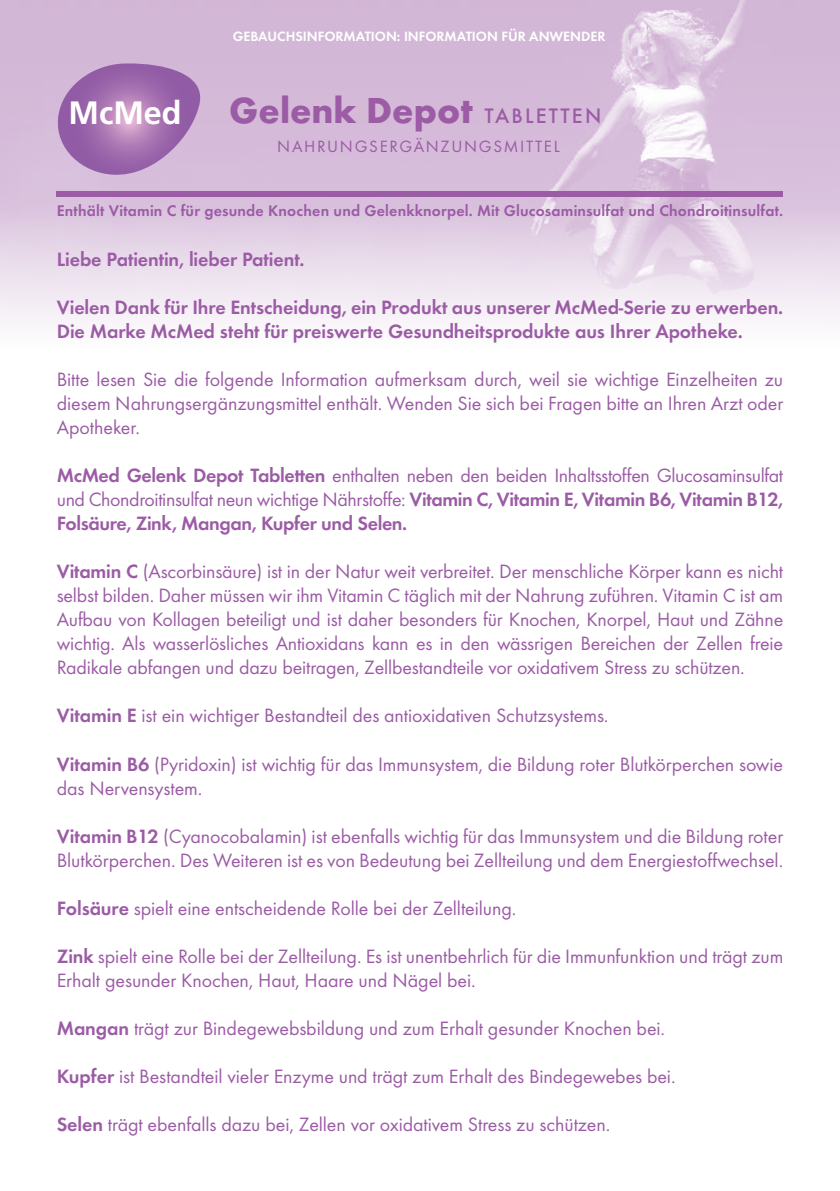
<style>
.page{position:relative;width:840px;height:1191px;background:#fff}
.page>*{position:absolute;margin:0;border:0;box-sizing:border-box;transform-origin:0 0}
.t1{font:700 37.6px "Futura T";color:#9b5ba5}
.t2{font:700 32.4px "Frutiger";color:#fff}
.t3{font:20px/24px "Futura T";letter-spacing:-.005em;color:#9b5ba5}
.t4{font:600 20px/24px "Futura T";letter-spacing:-.005em;color:#9b5ba5}
.t5{font:17px "Futura T";letter-spacing:.1em;color:#9b5ba5}
.t6{font:600 16px "Futura T";letter-spacing:.01em;color:#9b5ba5}
.t7{font:600 14px "Futura T";color:#fff}
.s1{font-weight:500;font-size:21.8px}
.s2{font-weight:400}
.s3{font-weight:600}
</style>
<div class="page">
<svg style="left:0;top:0;width:839px;height:66px;background:#d4b9d8"></svg>
<svg style="left:0;top:66px;width:839px;height:258px;background:#e0cee3"></svg>
<svg style="left:55px;top:63px;width:150px;height:114px;background:#af82ba"></svg>
<div style="left:57px;top:191px;width:725px;height:6px;background:#9b5ba5"></div>
<p class="t7" style="left:233px;top:28px;width:374px">GEBAUCHSINFORMATION: INFORMATION FÜR ANWENDER</p>
<h2 class="t2" style="left:68px;top:93px;width:115px">McMed</h2>
<h1 class="t1" style="left:229px;top:88px;width:373px">Gelenk Depot <span class="s1">TABLETTEN</span></h1>
<p class="t5" style="left:277px;top:136px;width:284px">NAHRUNGSERGÄNZUNGSMITTEL</p>
<p class="t6" style="left:57px;top:201px;width:727px">Enthält Vitamin C für gesunde Knochen und Gelenkknorpel. Mit Glucosaminsulfat und Chondroitinsulfat.</p>
<p class="t4" style="left:57px;top:247px;width:249px">Liebe Patientin, lieber Patient.</p>
<p class="t4" style="left:57px;top:295px;width:727px">Vielen Dank für Ihre Entscheidung, ein Produkt aus unserer McMed-Serie zu erwerben.<br>Die Marke McMed steht für preiswerte Gesundheitsprodukte aus Ihrer Apotheke.</p>
<p class="t3" style="left:57px;top:367px;width:727px;text-align:justify">Bitte lesen Sie die folgende Information aufmerksam durch, weil sie wichtige Einzelheiten zu diesem Nahrungsergänzungsmittel enthält. Wenden Sie sich bei Fragen bitte an Ihren Arzt oder Apotheker.</p>
<p class="t4" style="left:57px;top:463px;width:727px;text-align:justify">McMed Gelenk Depot Tabletten <span class="s2">enthalten neben den beiden Inhaltsstoffen Glucosaminsulfat und Chondroitinsulfat neun wichtige Nährstoffe:</span> Vitamin C, Vitamin E, Vitamin B6, Vitamin B12, Folsäure, Zink, Mangan, Kupfer und Selen.</p>
<p class="t3" style="left:57px;top:559px;width:727px;text-align:justify"><span class="s3">Vitamin C</span> (Ascorbinsäure) ist in der Natur weit verbreitet. Der menschliche Körper kann es nicht selbst bilden. Daher müssen wir ihm Vitamin C täglich mit der Nahrung zuführen. Vitamin C ist am Aufbau von Kollagen beteiligt und ist daher besonders für Knochen, Knorpel, Haut und Zähne wichtig. Als wasserlösliches Antioxidans kann es in den wässrigen Bereichen der Zellen freie Radikale abfangen und dazu beitragen, Zellbestandteile vor oxidativem Stress zu schützen.</p>
<p class="t3" style="left:57px;top:703px;width:553px"><span class="s3">Vitamin E</span> ist ein wichtiger Bestandteil des antioxidativen Schutzsystems.</p>
<p class="t3" style="left:57px;top:751px;width:727px"><span class="s3">Vitamin B6</span> (Pyridoxin) ist wichtig für das Immunsystem, die Bildung roter Blutkörperchen sowie das Nervensystem.</p>
<p class="t3" style="left:57px;top:823px;width:727px"><span class="s3">Vitamin B12</span> (Cyanocobalamin) ist ebenfalls wichtig für das Immunsystem und die Bildung roter<br>Blutkörperchen. Des Weiteren ist es von Bedeutung bei Zellteilung und dem Energiestoffwechsel.</p>
<p class="t3" style="left:57px;top:895px;width:461px"><span class="s3">Folsäure</span> spielt eine entscheidende Rolle bei der Zellteilung.</p>
<p class="t3" style="left:57px;top:943px;width:727px"><span class="s3">Zink</span> spielt eine Rolle bei der Zellteilung. Es ist unentbehrlich für die Immunfunktion und trägt zum<br>Erhalt gesunder Knochen, Haut, Haare und Nägel bei.</p>
<p class="t3" style="left:57px;top:1015px;width:609px"><span class="s3">Mangan</span> trägt zur Bindegewebsbildung und zum Erhalt gesunder Knochen bei.</p>
<p class="t3" style="left:57px;top:1063px;width:620px"><span class="s3">Kupfer</span> ist Bestandteil vieler Enzyme und trägt zum Erhalt des Bindegewebes bei.</p>
<p class="t3" style="left:57px;top:1111px;width:554px"><span class="s3">Selen</span> trägt ebenfalls dazu bei, Zellen vor oxidativem Stress zu schützen.</p>
</div>
